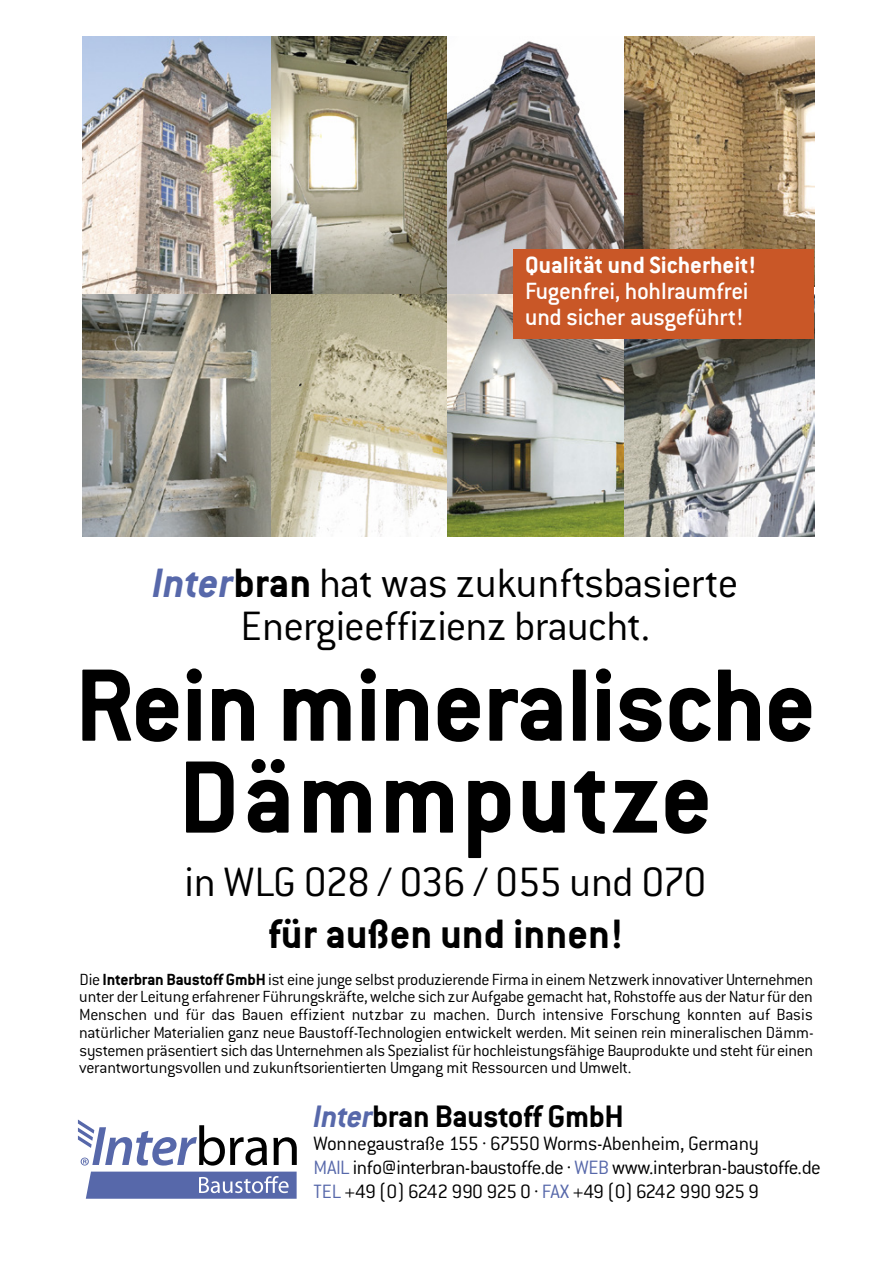
<style>
.page{position:relative;width:893px;height:1263px;background:#fff}
.page>*{position:absolute;margin:0;border:0;box-sizing:border-box;transform-origin:0 0}
.t1{font:700 112.95px/91.9px "Conduit ITC";letter-spacing:-.015em;color:#000;text-align:center}
.t2{font:300 45.15px/43.5px "Conduit ITC";letter-spacing:-.02em;color:#000;text-align:center}
.t3{font:700 45.15px "Conduit ITC";color:#000}
.t4{font:700 34.2px "Conduit ITC";letter-spacing:-.015em;color:#000}
.t5{font:500 25.8px/25.8px "Conduit ITC";letter-spacing:-.015em;color:#fff}
.t6{font:700 25.8px "Conduit ITC";color:#fff}
.t7{font:300 21.15px/23.9px "Conduit ITC";letter-spacing:-.02em;color:#000}
.t8{font:300 17.7px/17.7px "Conduit ITC";letter-spacing:-.015em;color:#000;text-align:justify}
.s1{font-weight:700;font-style:italic;color:#5768aa}
.s2{font-weight:700}
.s3{font-style:italic;color:#5768aa}
.s4{color:#5768aa}
</style>
<div class="page">
<svg style="left:273px;top:1137px;width:24px;height:28px"></svg>
<svg style="left:78px;top:1119px;width:189px;height:46px"></svg>
<svg style="left:86px;top:1171px;width:211px;height:28px"></svg>
<img style="left:82px;top:37px;width:543px;height:258px">
<img style="left:625px;top:37px;width:189px;height:249px">
<img style="left:82px;top:295px;width:732px;height:241px">
<div style="left:513px;top:249px;width:300px;height:89px;background:#c95727"></div>
<h3 class="t6" style="left:525px;top:250px;width:232px">Qualität und Sicherheit!</h3>
<h3 class="t5" style="left:525px;top:278px;width:225px">Fugenfrei, hohlraumfrei und sicher ausgeführt!</h3>
<h2 class="t2" style="left:152px;top:561px;width:588px"><span class="s1">Inter</span><span class="s2">bran</span> hat was zukunftsbasierte<br>Energieeffizienz braucht.</h2>
<h1 class="t1" style="left:75px;top:657px;width:743px">Rein mineralische<br>Dämmputze</h1>
<h2 class="t2" style="left:184px;top:860px;width:524px">in WLG 028 / 036 / 055 und 070</h2>
<h2 class="t3" style="left:268px;top:908px;width:356px">für außen und innen!</h2>
<p class="t8" style="left:79px;top:970px;width:736px">Die <span class="s2">Interbran Baustoff GmbH</span>ist eine junge selbst produzierende Firma in einemNetzwerk innovativer Unternehmen unter der Leitung erfahrener Führungskräfte, welche sich zur Aufgabe gemacht hat, Rohstoffe aus der Natur für den Menschen und für das Bauen effizient nutzbar zu machen. Durch intensive Forschung konnten auf Basis natürlicher Materialien ganz neue Baustoff-Technologien entwickelt werden. Mit seinen rein mineralischen Dämm&shy;systemen präsentiert sich das Unternehmen als Spezialist für hochleistungsfähige Bauprodukte und steht für einen verantwortungsvollen und zukunftsorientierten Umgang mit Ressourcen und Umwelt.</p>
<h3 class="t4" style="left:314px;top:1096px;width:312px"><span class="s3">Inter</span>bran Baustoff GmbH</h3>
<p class="t7" style="left:314px;top:1132px;width:509px">Wonnegaustraße 155 · 67550 Worms-Abenheim, Germany<br><span class="s4">MAIL</span> info@interbran-baustoffe.de · <span class="s4">WEB</span> www.interbran-baustoffe.de<br><span class="s4">TEL</span> +49 (0) 6242 990 925 0 · <span class="s4">FAX</span> +49 (0) 6242 990 925 9</p>
</div>
